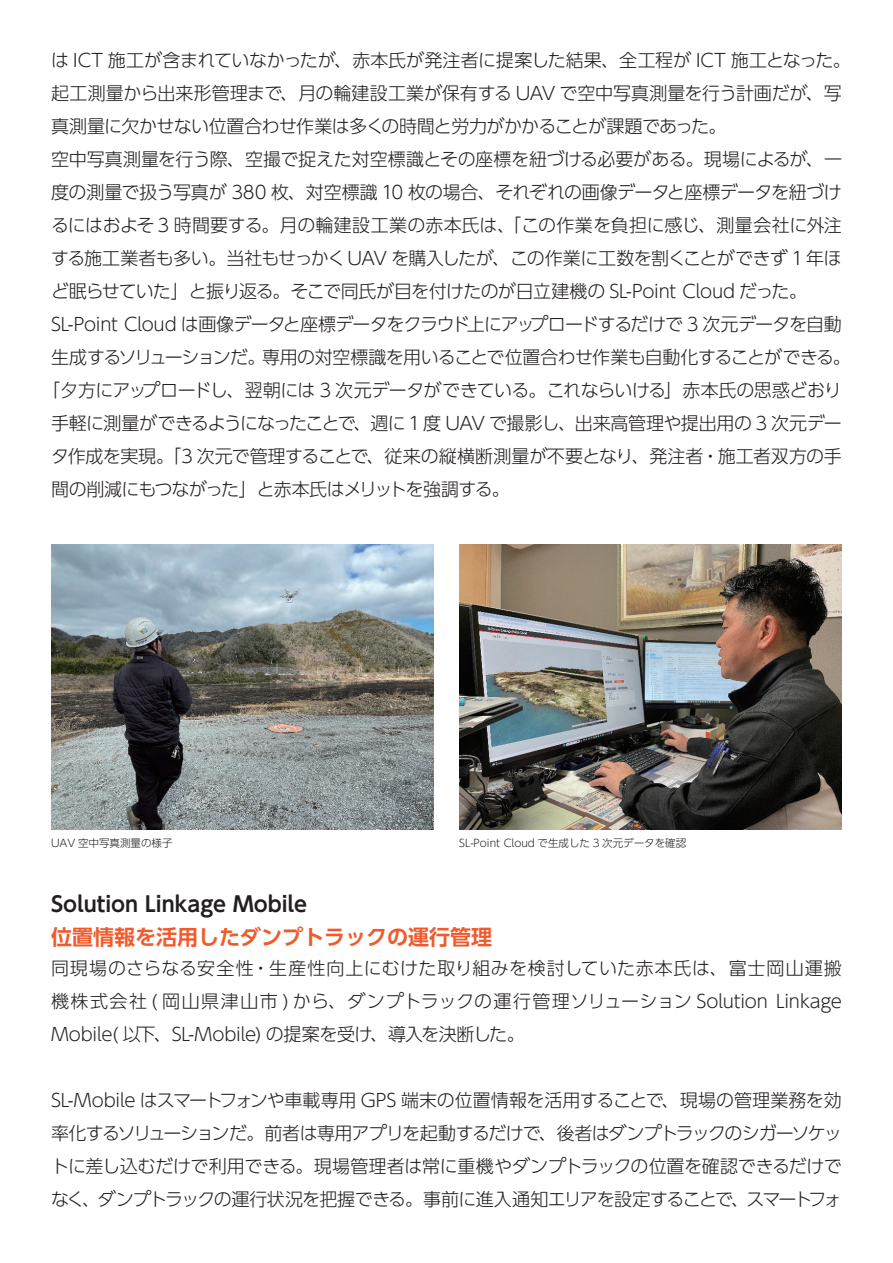
<style>
.page{position:relative;width:893px;height:1263px;background:#fff}
.page>*{position:absolute;margin:0;border:0;box-sizing:border-box;transform-origin:0 0}
.t1{font:700 21px "UD Shin Go Pr 6 N De";color:#231f20}
.t2{font:700 21px "UD Shin Go Pr 6 N De";color:#f15a2b}
.t3{font:300 18px/33px "UD Shin Go Pr 6 N";letter-spacing:-.025em;color:#231f20;text-align:justify}
.t4{font:300 18px "UD Shin Go Pr 6 N";letter-spacing:-.005em;color:#231f20}
.t5{font:300 18px "UD Shin Go Pr 6 N";color:#231f20}
.t6{font:300 18px "UD Shin Go Pr 6 N";letter-spacing:-.055em;color:#231f20}
.t7{font:300 10.5px "UD Shin Go Pr 6 N";color:#231f20}
</style>
<div class="page">
<img style="left:51px;top:544px;width:383px;height:285px">
<img style="left:459px;top:544px;width:383px;height:285px">
<p class="t3" style="left:51px;top:43px;width:801px">は ICT 施工が含まれていなかったが、赤本氏が発注者に提案した結果、全工程が ICT 施工となった。</p>
<p class="t4" style="left:51px;top:78px;width:792px">起工測量から出来形管理まで、月の輪建設工業が保有する UAV で空中写真測量を行う計画だが、写</p>
<p class="t3" style="left:51px;top:109px;width:677px">真測量に欠かせない位置合わせ作業は多くの時間と労力がかかることが課題であった。</p>
<p class="t3" style="left:51px;top:142px;width:792px">空中写真測量を行う際、空撮で捉えた対空標識とその座標を紐づける必要がある。現場によるが、一</p>
<p class="t3" style="left:51px;top:175px;width:792px">度の測量で扱う写真が 380 枚、対空標識 10 枚の場合、それぞれの画像データと座標データを紐づけ</p>
<p class="t5" style="left:51px;top:210px;width:792px">るにはおよそ 3 時間要する。月の輪建設工業の赤本氏は、「この作業を負担に感じ、測量会社に外注</p>
<p class="t3" style="left:51px;top:241px;width:792px">する施工業者も多い。当社もせっかくUAV を購入したが、この作業に工数を割くことができず 1 年ほ</p>
<p class="t3" style="left:51px;top:274px;width:757px">ど眠らせていた」と振り返る。そこで同氏が目を付けたのが日立建機の SL-Point Cloud だった。</p>
<p class="t3" style="left:51px;top:307px;width:792px">SL-Point Cloud は画像データと座標データをクラウド上にアップロードするだけで 3 次元データを自動</p>
<p class="t3" style="left:51px;top:340px;width:801px">生成するソリューションだ。専用の対空標識を用いることで位置合わせ作業も自動化することができる。</p>
<p class="t3" style="left:42px;top:373px;width:801px">「夕方にアップロードし、翌朝には 3 次元データができている。これならいける」赤本氏の思惑どおり</p>
<p class="t3" style="left:51px;top:406px;width:792px">手軽に測量ができるようになったことで、週に 1 度 UAV で撮影し、出来高管理や提出用の 3 次元デー</p>
<p class="t3" style="left:51px;top:439px;width:792px">タ作成を実現。「3 次元で管理することで、従来の縦横断測量が不要となり、発注者・施工者双方の手</p>
<p class="t6" style="left:51px;top:474px;width:460px">間の削減にもつながった」と赤本氏はメリットを強調する。</p>
<p class="t7" style="left:51px;top:834px;width:123px">UAV 空中写真測量の様子</p>
<p class="t7" style="left:459px;top:834px;width:228px">SL-Point Cloud で生成した 3 次元データを確認</p>
<p class="t1" style="left:51px;top:886px;width:258px">Solution Linkage Mobile</p>
<p class="t2" style="left:51px;top:919px;width:442px">位置情報を活用したダンプトラックの運行管理</p>
<p class="t3" style="left:51px;top:951px;width:792px">同現場のさらなる安全性・生産性向上にむけた取り組みを検討していた赤本氏は、富士岡山運搬機株式会社 ( 岡山県津山市 ) から、ダンプトラックの運行管理ソリューション Solution Linkage Mobile( 以下、SL-Mobile) の提案を受け、導入を決断した。</p>
<p class="t3" style="left:51px;top:1083px;width:792px">SL-Mobile はスマートフォンや車載専用 GPS 端末の位置情報を活用することで、現場の管理業務を効率化するソリューションだ。前者は専用アプリを起動するだけで、後者はダンプトラックのシガーソケットに差し込むだけで利用できる。現場管理者は常に重機やダンプトラックの位置を確認できるだけでなく、ダンプトラックの運行状況を把握できる。事前に進入通知エリアを設定することで、スマートフォ</p>
</div>
